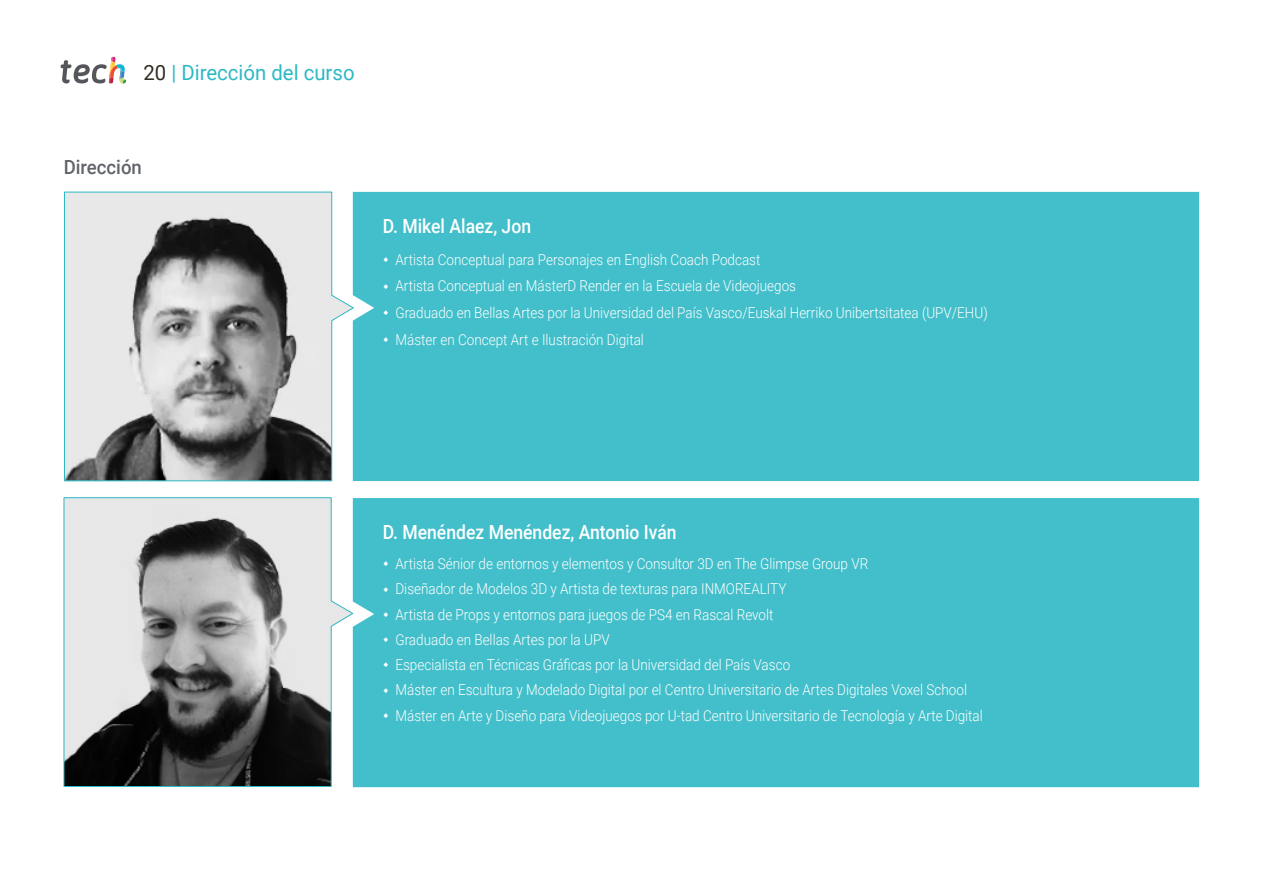
<style>
.page{position:relative;width:1263px;height:893px;background:#fff}
.page>*{position:absolute;margin:0;border:0;box-sizing:border-box;transform-origin:0 0}
.t1{font:21px "Roboto";color:#2db8c5}
.t2{font:500 19.5px "Roboto";color:#fff;scale:.9 1}
.t3{font:500 19.5px "Roboto";color:#61646a;scale:.95 1}
.t4{font:300 15px/25.2px "Roboto";color:#fff;scale:.9 1}
.s1{color:#312e20}
</style>
<div class="page">
<div style="left:354px;top:192px;width:845px;height:289px;background:#42bfca"></div>
<div style="left:353px;top:498px;width:846px;height:289px;background:#42bfca"></div>
<svg style="left:61px;top:57px;width:65px;height:27px"></svg>
<svg style="left:64px;top:192px;width:290px;height:289px;background:#a9afaf"></svg>
<svg style="left:64px;top:497px;width:289px;height:290px;background:#989a9a"></svg>
<svg style="left:384px;top:257px;width:4px;height:5px"></svg>
<svg style="left:384px;top:284px;width:4px;height:5px"></svg>
<svg style="left:384px;top:310px;width:4px;height:5px"></svg>
<svg style="left:384px;top:337px;width:4px;height:5px"></svg>
<svg style="left:384px;top:561px;width:4px;height:5px"></svg>
<svg style="left:384px;top:587px;width:4px;height:5px"></svg>
<svg style="left:384px;top:612px;width:4px;height:5px"></svg>
<svg style="left:384px;top:637px;width:4px;height:5px"></svg>
<svg style="left:384px;top:662px;width:4px;height:5px"></svg>
<svg style="left:384px;top:688px;width:4px;height:5px"></svg>
<svg style="left:384px;top:713px;width:4px;height:5px"></svg>
<h1 class="t1" style="left:144px;top:57px;width:213px"><span class="s1">20</span> | Dirección del curso</h1>
<h2 class="t3" style="left:64px;top:154px;width:84px">Dirección</h2>
<h2 class="t2" style="left:383px;top:212px;width:166px">D. Mikel Alaez, Jon</h2>
<p class="t4" style="left:395px;top:245px;width:659px;line-height:26.7px">Artista Conceptual para Personajes en English Coach Podcast<br>Artista Conceptual en MásterD Render en la Escuela de Videojuegos<br>Graduado en Bellas Artes por la Universidad del País Vasco/Euskal Herriko Unibertsitatea (UPV/EHU)<br>Máster en Concept Art e Ilustración Digital</p>
<h2 class="t2" style="left:383px;top:518px;width:328px">D. Menéndez Menéndez, Antonio Iván</h2>
<p class="t4" style="left:395px;top:551px;width:654px">Artista Sénior de entornos y elementos y Consultor 3D en The Glimpse Group VR<br>Diseñador de Modelos 3D y Artista de texturas para INMOREALITY<br>Artista de Props y entornos para juegos de PS4 en Rascal Revolt<br>Graduado en Bellas Artes por la UPV<br>Especialista en Técnicas Gráficas por la Universidad del País Vasco<br>Máster en Escultura y Modelado Digital por el Centro Universitario de Artes Digitales Voxel School Máster en Arte y Diseño para Videojuegos por U-tad Centro Universitario de Tecnología y Arte Digital</p>
</div>
